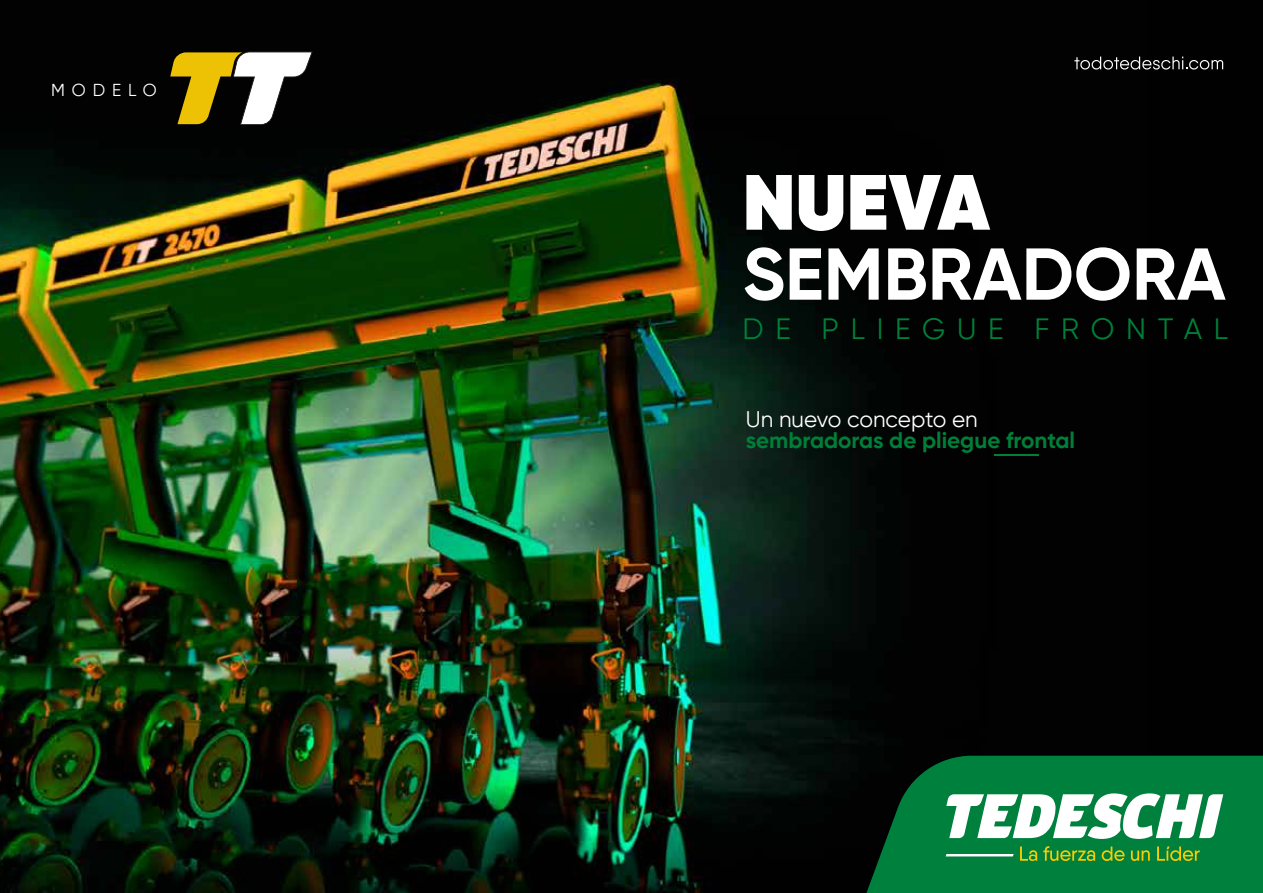
<style>
.page{position:relative;width:1263px;height:893px;background:#fff}
.page>*{position:absolute;margin:0;border:0;box-sizing:border-box;transform-origin:0 0}
.t1{font:800 78.15px "Gilroy";color:#fff}
.t2{font:700 73.2px "Gilroy";color:#fff}
.t3{font:29.25px "Gilroy";letter-spacing:.4em;color:#007f39}
.t4{font:700 22.5px "Gilroy";color:#007f39}
.t5{font:22.5px "Gilroy";color:#fff}
.t6{font:17.25px "Gilroy";letter-spacing:.4em;color:#fff}
</style>
<div class="page">
<img style="left:0;top:0;width:1147px;height:893px">
<div style="left:1147px;top:0;width:116px;height:893px;background:#010101"></div>
<svg style="left:858px;top:756px;width:405px;height:136px;background:#006f35"></svg>
<svg style="left:946px;top:793px;width:277px;height:46px"></svg>
<svg style="left:946px;top:854px;width:68px;height:2px"></svg>
<svg style="left:1020px;top:846px;width:17px;height:15px"></svg>
<svg style="left:1043px;top:846px;width:52px;height:15px"></svg>
<svg style="left:1102px;top:846px;width:22px;height:15px"></svg>
<svg style="left:1131px;top:850px;width:19px;height:11px"></svg>
<svg style="left:1157px;top:846px;width:43px;height:15px"></svg>
<hr style="left:994px;top:454px;width:45px;height:2px;background:#007f39">
<svg style="left:1074px;top:57px;width:149px;height:13px"></svg>
<svg style="left:170px;top:51px;width:143px;height:74px"></svg>
<p class="t6" style="left:51px;top:80px;width:107px">MODELO</p>
<h1 class="t1" style="left:742px;top:152px;width:248px">NUEVA</h1>
<h2 class="t2" style="left:742px;top:228px;width:485px">SEMBRADORA</h2>
<h3 class="t3" style="left:742px;top:311px;width:487px">DE PLIEGUE FRONTAL</h3>
<p class="t5" style="left:746px;top:405px;width:233px">Un nuevo concepto en</p>
<p class="t4" style="left:746px;top:426px;width:331px">sembradoras de pliegue frontal</p>
</div>
